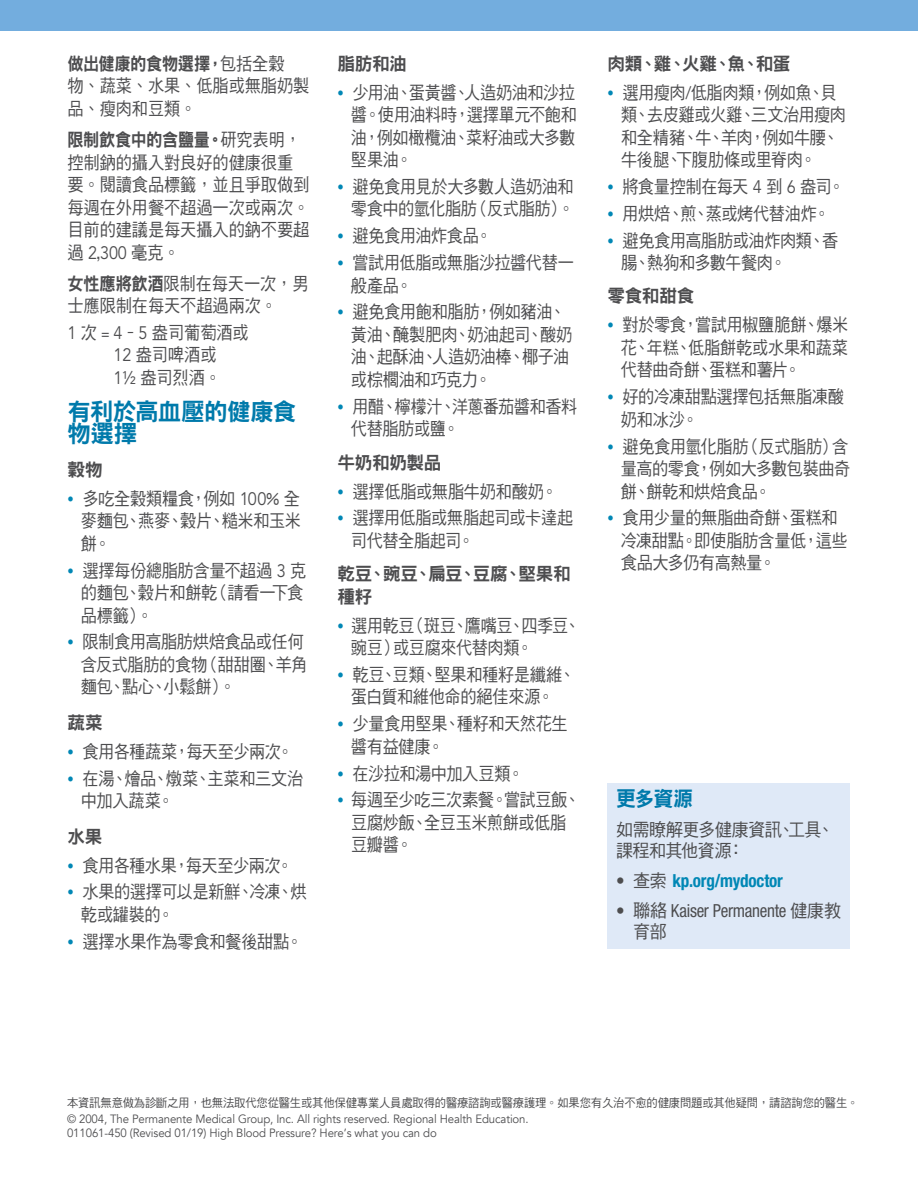
<style>
.page{position:relative;width:918px;height:1188px;background:#fff}
.page>*{position:absolute;margin:0;border:0;box-sizing:border-box;transform-origin:0 0}
.t1{font:24px/22.5px "DF Hei Std W9";letter-spacing:-.025em;color:#007aab}
.t2{font:21px "DF Hei Std W9";color:#007aab;scale:.95 1}
.t3{font:18px/22.5px "DF Hei Std W5";letter-spacing:-.02em;color:#4d4d4f;scale:.9 1}
.t4{font:18px/22.5px "DF Hei Std W9";letter-spacing:-.02em;color:#4d4d4f}
.t5{font:condensed 18px/21px "Helvetica Neue LT Std";letter-spacing:-.015em;color:#4d4d4f;scale:.95 1}
.t6{font:18px/21px "DF Hei Std W5";letter-spacing:-.02em;color:#4d4d4f;scale:.95 1}
.t7{font:700 condensed 18px "Helvetica Neue LT Std";letter-spacing:-.01em;color:#0087b5;scale:.95 1}
.t8{font:12px/16.2px "Avenir";letter-spacing:-.01em;color:#4d4d4f;scale:.95 1}
.s1{font-family:"DF Hei Std W9"}
.s2{font-family:"Avenir LT Std"}
.s3{font-family:"Adobe Garamond Pro";color:#0087b5}
.s4{font-weight:400;color:#4d4d4f}
.s5{font-family:"DF Hei Std W5";font-weight:400;font-stretch:normal;color:#4d4d4f}
.s6{font-family:"DF Hei Std W5";font-stretch:normal}
.s7{font-family:"DF Hei Std W5"}
</style>
<div class="page">
<div style="left:0;top:0;width:918px;height:30px;background:#73adde"></div>
<div style="left:608px;top:784px;width:242px;height:165px;background:#dfe9f7"></div>
<p class="t3" style="left:68px;top:52px;width:270px"><span class="s1">做出健康的食物選擇，</span>包括全穀<br>物、蔬菜、水果、低脂或無脂奶製品、瘦肉和豆類。</p>
<p class="t3" style="left:68px;top:128px;width:270px"><span class="s1">限制飲食中的含鹽量。</span>研究表明，控制鈉的攝入對良好的健康很重要。閱讀食品標籤，並且爭取做到每週在外用餐不超過一次或兩次。目前的建議是每天攝入的鈉不要超過 <span class="s2">2</span>,<span class="s2">300</span> 毫克。</p>
<p class="t3" style="left:68px;top:272px;width:269px"><span class="s1">女性應將飲酒</span>限制在每天一次，男士應限制在每天不超過兩次。</p>
<p class="t3" style="left:114px;top:321px;width:152px;text-indent:-46px"><span class="s2">1</span> 次 = <span class="s2">4</span>–<span class="s2">5</span> 盎司葡萄酒或<br><span class="s2">12</span> 盎司啤酒或<br><span class="s2">1½</span> 盎司烈酒。</p>
<p class="t1" style="left:68px;top:400px;width:230px">有利於高血壓的健康食物選擇</p>
<p class="t4" style="left:68px;top:458px;width:37px">穀物</p>
<p class="t3" style="left:81px;top:487px;width:246px;text-align:justify;text-indent:-13px"><span class="s3">•</span> 多吃全穀類糧食，例如 <span class="s2">100</span>% 全麥麵包、燕麥、穀片、糙米和玉米餅。</p>
<p class="t3" style="left:81px;top:559px;width:252px;text-indent:-13px"><span class="s3">•</span> 選擇每份總脂肪含量不超過 <span class="s2">3</span> 克的麵包、穀片和餅乾（請看一下食品標籤）。</p>
<p class="t3" style="left:81px;top:630px;width:253px;text-indent:-13px"><span class="s3">•</span> 限制食用高脂肪烘焙食品或任何含反式脂肪的食物（甜甜圈、羊角麵包、點心、小鬆餅）。</p>
<p class="t4" style="left:68px;top:711px;width:37px">蔬菜</p>
<p class="t3" style="left:68px;top:740px;width:253px"><span class="s3">•</span> 食用各種蔬菜，每天至少兩次。</p>
<p class="t3" style="left:81px;top:767px;width:248px;text-indent:-13px"><span class="s3">•</span> 在湯、燴品、燉菜、主菜和三文治中加入蔬菜。</p>
<p class="t4" style="left:68px;top:825px;width:36px">水果</p>
<p class="t3" style="left:68px;top:854px;width:252px"><span class="s3">•</span> 食用各種水果，每天至少兩次。</p>
<p class="t3" style="left:81px;top:880px;width:252px;text-indent:-13px"><span class="s3">•</span> 水果的選擇可以是新鮮、冷凍、烘乾或罐裝的。</p>
<p class="t3" style="left:68px;top:930px;width:263px"><span class="s3">•</span> 選擇水果作為零食和餐後甜點。</p>
<p class="t4" style="left:338px;top:52px;width:71px">脂肪和油</p>
<p class="t3" style="left:351px;top:81px;width:253px;text-align:justify;text-indent:-13px"><span class="s3">•</span> 少用油、蛋黃醬、人造奶油和沙拉醬。使用油料時，選擇單元不飽和油，例如橄欖油、菜籽油或大多數堅果油。</p>
<p class="t3" style="left:338px;top:175px;width:265px;text-align:right"><span class="s3">•</span> 避免食用見於大多數人造奶油和零食中的氫化脂肪（反式脂肪）。</p>
<p class="t3" style="left:338px;top:224px;width:173px"><span class="s3">•</span> 避免食用油炸食品。</p>
<p class="t3" style="left:351px;top:251px;width:249px;text-indent:-13px"><span class="s3">•</span> 嘗試用低脂或無脂沙拉醬代替一般產品。</p>
<p class="t3" style="left:351px;top:300px;width:247px;text-indent:-13px"><span class="s3">•</span> 避免食用飽和脂肪，例如豬油、黃油、醃製肥肉、奶油起司、酸奶油、起酥油、人造奶油棒、椰子油或棕櫚油和巧克力。</p>
<p class="t3" style="left:351px;top:395px;width:253px;text-indent:-13px"><span class="s3">•</span> 用醋、檸檬汁、洋蔥番茄醬和香料代替脂肪或鹽。</p>
<p class="t4" style="left:338px;top:451px;width:106px">牛奶和奶製品</p>
<p class="t3" style="left:338px;top:480px;width:246px"><span class="s3">•</span> 選擇低脂或無脂牛奶和酸奶。</p>
<p class="t3" style="left:351px;top:506px;width:249px;text-indent:-13px"><span class="s3">•</span> 選擇用低脂或無脂起司或卡達起司代替全脂起司。</p>
<p class="t4" style="left:338px;top:562px;width:235px">乾豆、豌豆、扁豆、豆腐、堅果和種籽</p>
<p class="t3" style="left:351px;top:614px;width:257px;text-indent:-13px"><span class="s3">•</span> 選用乾豆（斑豆、鷹嘴豆、四季豆、豌豆）或豆腐來代替肉類。</p>
<p class="t3" style="left:338px;top:663px;width:266px;text-align:center"><span class="s3">•</span> 乾豆、豆類、堅果和種籽是纖維、蛋白質和維他命的絕佳來源。</p>
<p class="t3" style="left:351px;top:712px;width:242px;text-indent:-13px"><span class="s3">•</span> 少量食用堅果、種籽和天然花生醬有益健康。</p>
<p class="t3" style="left:338px;top:762px;width:209px"><span class="s3">•</span> 在沙拉和湯中加入豆類。</p>
<p class="t3" style="left:351px;top:788px;width:256px;text-indent:-14px"><span class="s3">•</span> 每週至少吃三次素餐。嘗試豆飯、豆腐炒飯、全豆玉米煎餅或低脂豆瓣醬。</p>
<p class="t4" style="left:608px;top:52px;width:185px">肉類、雞、火雞、魚、和蛋</p>
<p class="t3" style="left:621px;top:81px;width:251px;text-indent:-14px"><span class="s3">•</span> 選用瘦肉<span class="s2">/</span>低脂肉類，例如魚、貝類、去皮雞或火雞、三文治用瘦肉和全精豬、牛、羊肉，例如牛腰、牛後腿、下腹肋條或里脊肉。</p>
<p class="t3" style="left:608px;top:175px;width:265px"><span class="s3">•</span> 將食量控制在每天 <span class="s2">4</span> 到 <span class="s2">6</span> 盎司。</p>
<p class="t3" style="left:608px;top:202px;width:249px"><span class="s3">•</span> 用烘焙、煎、蒸或烤代替油炸。</p>
<p class="t3" style="left:608px;top:229px;width:258px"><span class="s3">•</span> 避免食用高脂肪或油炸肉類、香</p>
<p class="t3" style="left:621px;top:251px;width:185px">腸、熱狗和多數午餐肉。</p>
<p class="t4" style="left:608px;top:284px;width:89px">零食和甜食</p>
<p class="t3" style="left:621px;top:313px;width:254px;text-align:justify;text-indent:-13px"><span class="s3">•</span> 對於零食，嘗試用椒鹽脆餅、爆米花、年糕、低脂餅乾或水果和蔬菜代替曲奇餅、蛋糕和薯片。</p>
<p class="t3" style="left:621px;top:385px;width:249px;text-indent:-13px"><span class="s3">•</span> 好的冷凍甜點選擇包括無脂凍酸奶和冰沙。</p>
<p class="t3" style="left:621px;top:435px;width:257px;text-indent:-13px"><span class="s3">•</span> 避免食用氫化脂肪（反式脂肪）含量高的零食，例如大多數包裝曲奇餅、餅乾和烘焙食品。</p>
<p class="t3" style="left:621px;top:506px;width:254px;text-indent:-13px"><span class="s3">•</span> 食用少量的無脂曲奇餅、蛋糕和冷凍甜點。即使脂肪含量低，這些食品大多仍有高熱量。</p>
<p class="t2" style="left:616px;top:787px;width:82px">更多資源</p>
<p class="t6" style="left:616px;top:819px;width:231px">如需瞭解更多健康資訊、工具、課程和其他資源：</p>
<p class="t7" style="left:616px;top:869px;width:177px"><span class="s4">•</span> <span class="s5">查索</span> kp.org/mydoctor</p>
<p class="t5" style="left:633px;top:900px;width:220px;text-indent:-17px">• <span class="s6">聯絡</span> Kaiser Permanente <span class="s6">健康教育部</span></p>
<p class="t8" style="left:67px;top:1095px;width:835px"><span class="s7">本資訊無意做為診斷之用，也無法取代您從醫生或其他保健專業人員處取得的醫療諮詢或醫療護理。如果您有久治不愈的健康問題或其他疑問，請諮詢您的醫生。</span>© 2004, The Permanente Medical Group, Inc. All rights reserved. Regional Health Education.</p>
<p class="t8" style="left:67px;top:1125px;width:391px">011061-450 (Revised 01/19) High Blood Pressure? Here’s what you can do</p>
</div>
